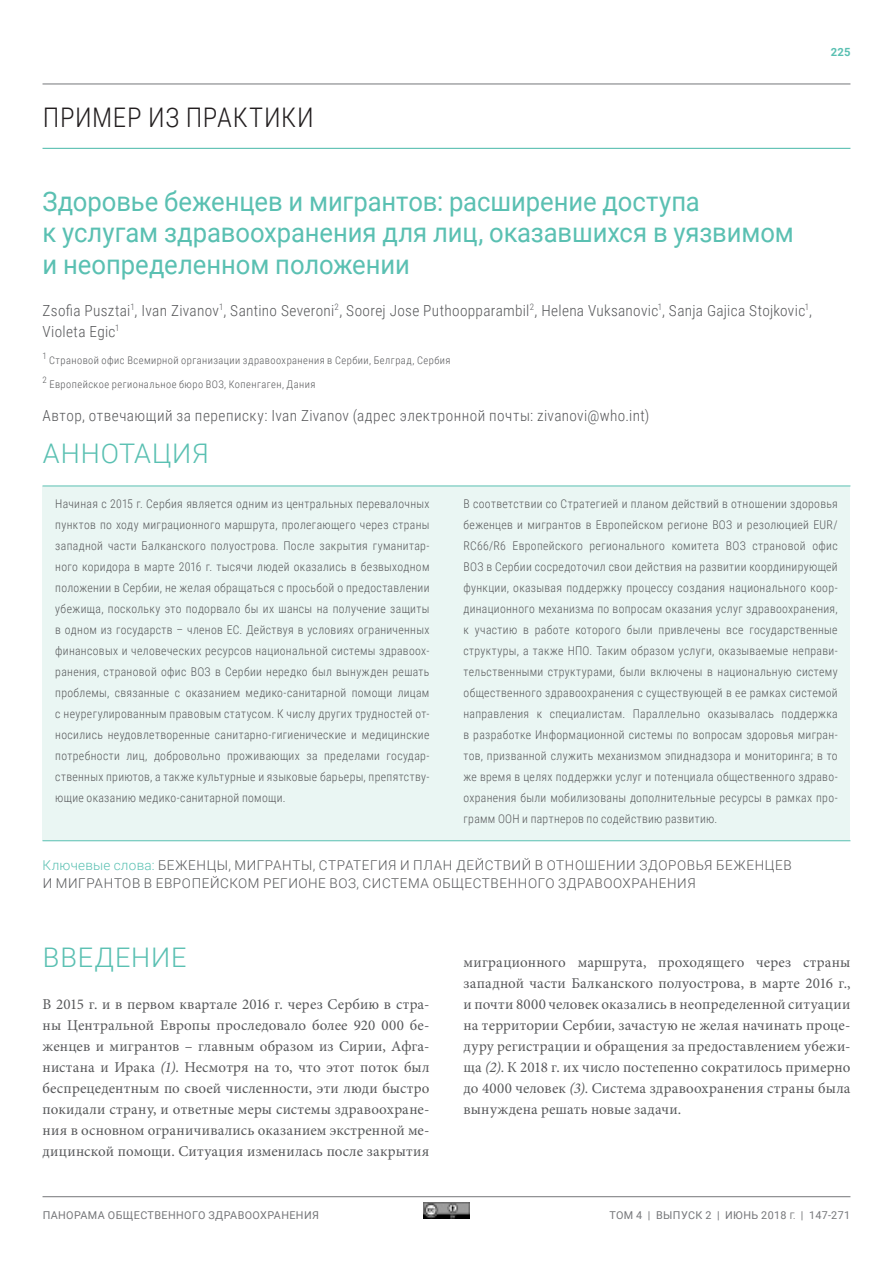
<style>
.page{position:relative;width:893px;height:1263px;background:#fff}
.page>*{position:absolute;margin:0;border:0;box-sizing:border-box;transform-origin:0 0}
.HEAD_B_variable{font:27px/31.5px "Roboto";letter-spacing:-.005em;color:#5ac0b2;scale:.95 1}
.HEAD_B_RU{font:300 27px "Roboto";letter-spacing:.03em;color:#5ac0b2}
.HEAD_A_RU{font:300 27px "Roboto Condensed";letter-spacing:.02em;color:#231f20}
.Author{font:300 15.3px/21px "Roboto Condensed";letter-spacing:.02em;color:#57585a}
.BODY_TEXT_RU{font:15px/21px "Minion Pro";letter-spacing:.015em;color:#57585a;text-align:justify}
.KEYWORDS_RU{font:300 13.5px/18px "Roboto";letter-spacing:.04em;color:#57585a}
.t1{font:300 12px/21px "Roboto Condensed";letter-spacing:.025em;color:#57585a;text-align:justify}
.t2{font:700 11.25px "Roboto";color:#5ac0b2}
.t3{font:10.8px "Roboto";letter-spacing:.035em;color:#757679}
.Footnote_author{font:300 10.5px "Roboto Condensed";letter-spacing:.045em;color:#57585a}
.Footnote_author-2{font:300 8.85px "Roboto Condensed";color:#57585a}
.s1{color:#5ac0b2}
.s2{font-style:italic}
.s3{font-size:9px}
</style>
<div class="page">
<hr style="left:43px;top:84px;width:807px;height:1px;background:#757679">
<hr style="left:43px;top:1196px;width:807px;height:1px;background:#757679">
<hr style="left:43px;top:148px;width:807px;height:1px;background:#5ac0b2">
<div style="left:43px;top:486px;width:807px;height:355px;background:#eaf6f3"></div>
<hr style="left:43px;top:486px;width:807px;height:1px;background:#5ac0b2">
<hr style="left:43px;top:840px;width:807px;height:1px;background:#5ac0b2">
<img style="left:423px;top:1202px;width:47px;height:16px">
<p class="HEAD_A_RU" style="left:43px;top:98px;width:272px">ПРИМЕР ИЗ ПРАКТИКИ</p>
<p class="t2" style="left:831px;top:44px;width:21px">225</p>
<p class="HEAD_B_variable" style="left:43px;top:184px;width:792px">Здоровье беженцев и мигрантов: расширение доступа<br>к услугам здравоохранения для лиц, оказавшихся в уязвимом и неопределенном положении</p>
<p class="Author" style="left:43px;top:299px;width:771px">Zsofia Pusztai<sup>1</sup>, Ivan Zivanov<sup>1</sup>, Santino Severoni<sup>2</sup>, Soorej Jose Puthoopparambil<sup>2</sup>, Helena Vuksanovic<sup>1</sup>, Sanja Gajica Stojkovic<sup>1</sup>,<br>Violeta Egic<sup>1</sup></p>
<p class="Footnote_author-2" style="left:43px;top:350px;width:6px">1</p>
<p class="Footnote_author" style="left:49px;top:353px;width:403px">Страновой офис Всемирной организации здравоохранения в Сербии, Белград, Сербия</p>
<p class="Footnote_author-2" style="left:43px;top:373px;width:6px">2</p>
<p class="Footnote_author" style="left:49px;top:377px;width:267px">Европейское региональное бюро ВОЗ, Копенгаген, Дания</p>
<p class="Author" style="left:43px;top:404px;width:608px">Автор, отвечающий за переписку: Ivan Zivanov (адрес электронной почты: zivanovi@who.int)</p>
<p class="HEAD_B_RU" style="left:43px;top:434px;width:167px">АННОТАЦИЯ</p>
<p class="t1" style="left:55px;top:492px;width:376px">Начиная с 2015 г. Сербия является одним из центральных перевалочных пунктов по ходу миграционного маршрута, пролегающего через страны западной части Балканского полуострова. После закрытия гуманитар&shy;ного коридора в марте 2016 г. тысячи людей оказались в безвыходном положении в Сербии, не желая обращаться с просьбой о предоставлении убежища, поскольку это подорвало бы их шансы на получение защиты в одном из государств – членов ЕС. Действуя в условиях ограниченных финансовых и человеческих ресурсов национальной системы здравоох&shy;ранения, страновой офис ВОЗ в Сербии нередко был вынужден решать проблемы, связанные с оказанием медико-санитарной помощи лицам с неурегулированным правовым статусом. К числу других трудностей от&shy;носились неудовлетворенные санитарно-гигиенические и медицинские потребности лиц, добровольно проживающих за пределами государ&shy;ственных приютов, а также культурные и языковые барьеры, препятству&shy;ющие оказанию медико-санитарной помощи.</p>
<p class="t1" style="left:463px;top:492px;width:376px">В соответствии со Стратегией и планом действий в отношении здоровья беженцев и мигрантов в Европейском регионе ВОЗ и резолюцией EUR/ RC66/R6 Европейского регионального комитета ВОЗ страновой офис ВОЗ в Сербии сосредоточил свои действия на развитии координирующей функции, оказывая поддержку процессу создания национального коор&shy;динационного механизма по вопросам оказания услуг здравоохранения, к участию в работе которого были привлечены все государственные структуры, а также НПО. Таким образом услуги, оказываемые неправи&shy;тельственными структурами, были включены в национальную систему общественного здравоохранения с существующей в ее рамках системой направления к специалистам. Параллельно оказывалась поддержка в разработке Информационной системы по вопросам здоровья мигран&shy;тов, призванной служить механизмом эпиднадзора и мониторинга; в то же время в целях поддержки услуг и потенциала общественного здраво&shy;охранения были мобилизованы дополнительные ресурсы в рамках про&shy;грамм ООН и партнеров по содействию развитию.</p>
<p class="KEYWORDS_RU" style="left:43px;top:856px;width:751px"><span class="s1">Ключевые слова:</span> БЕЖЕНЦЫ, МИГРАНТЫ, СТРАТЕГИЯ И ПЛАН ДЕЙСТВИЙ В ОТНОШЕНИИ ЗДОРОВЬЯ БЕЖЕНЦЕВ<br>И МИГРАНТОВ В ЕВРОПЕЙСКОМ РЕГИОНЕ ВОЗ, СИСТЕМА ОБЩЕСТВЕННОГО ЗДРАВООХРАНЕНИЯ</p>
<p class="HEAD_B_RU" style="left:43px;top:938px;width:145px">ВВЕДЕНИЕ</p>
<p class="BODY_TEXT_RU" style="left:43px;top:993px;width:388px">В 2015 г. и в первом квартале 2016 г. через Сербию в стра&shy;ны Центральной Европы проследовало более 920 000 бе&shy;женцев и мигрантов – главным образом из Сирии, Афга&shy;нистана и Ирака <span class="s2">(1)</span>. Несмотря на то, что этот поток был беспрецедентным по своей численности, эти люди быстро покидали страну, и ответные меры системы здравоохране&shy;ния в основном ограничивались оказанием экстренной ме&shy;дицинской помощи. Ситуация изменилась после закрытия</p>
<p class="BODY_TEXT_RU" style="left:463px;top:951px;width:388px">миграционного маршрута, проходящего через страны западной части Балканского полуострова, в марте 2016 г., и почти 8000 человек оказались в неопределенной ситуации на территории Сербии, зачастую не желая начинать проце&shy;дуру регистрации и обращения за предоставлением убежи&shy;ща <span class="s2">(2)</span>. К 2018 г. их число постепенно сократилось примерно до 4000 человек <span class="s2">(3)</span>. Система здравоохранения страны была вынуждена решать новые задачи.</p>
<p class="t3" style="left:43px;top:1207px;width:278px">ПАНОРАМА ОБЩЕСТВЕННОГО ЗДРАВООХРАНЕНИЯ</p>
<p class="t3" style="left:609px;top:1207px;width:242px">ТОМ 4 | ВЫПУСК 2 | ИЮНЬ 2018 <span class="s3">Г.</span> | 147-271</p>
</div>
